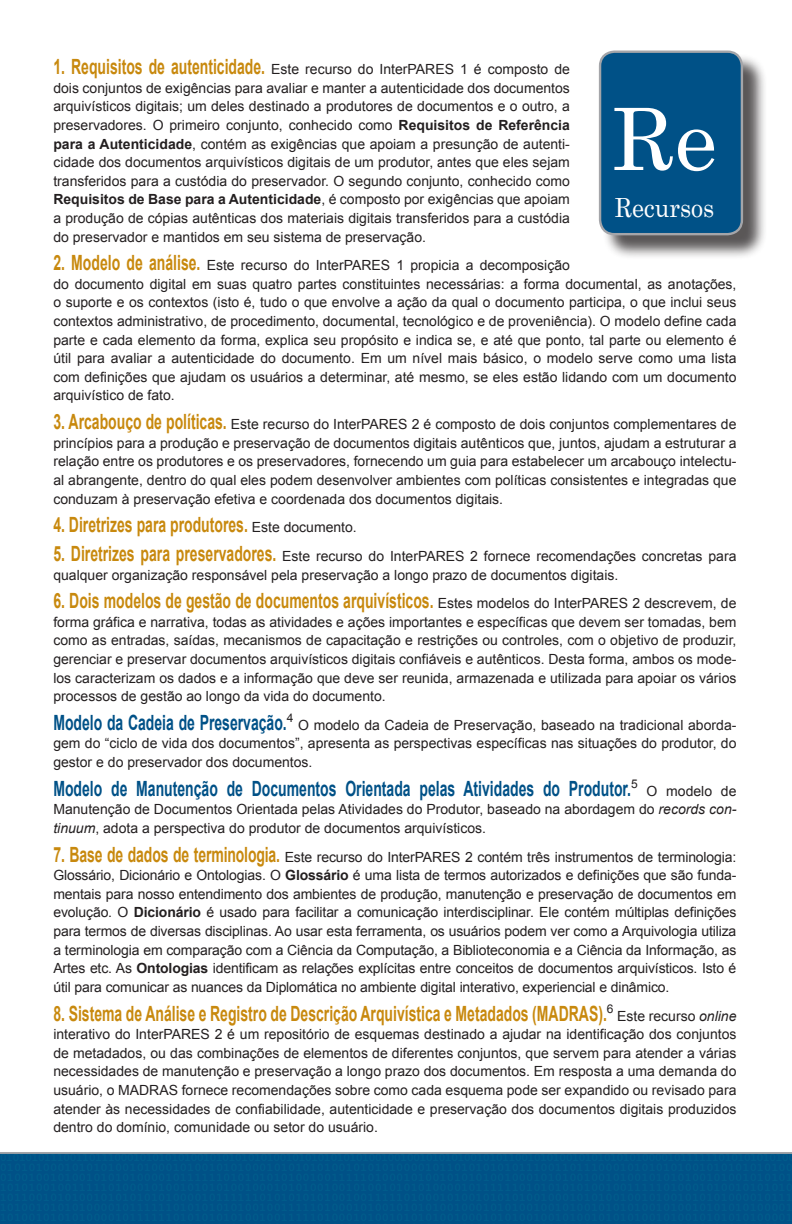
<style>
.page{position:relative;width:792px;height:1224px;background:#fff}
.page>*{position:absolute;margin:0;border:0;box-sizing:border-box;transform-origin:0 0}
.t1{font:86px "Century";color:#fff}
.t2{font:26.4px "Century";color:#fff;scale:.91 1}
.texto_corrido{font:700 21px "Arial";color:#c8890e;scale:.67 1}
.texto_corrido-2{font:700 21px "Arial";color:#005187;scale:.67 1}
.texto_corrido-3{font:14px/18.6px "Arial";color:#231f20;text-align:justify}
.s1{font-weight:700;font-size:21px;color:#c8890e}
.s2{font-weight:700}
.s3{font-weight:400;font-size:14px;color:#231f20}
.s4{font-style:italic}
</style>
<div class="page">
<div style="left:0;top:1152px;width:792px;height:72px;background:#005187"></div>
<div style="left:602px;top:53px;width:166px;height:207px;background:#231f20;opacity:.75"></div>
<div style="left:600px;top:52px;width:142px;height:182px;background:#005187;border-radius:14px"></div>
<div style="left:599px;top:51px;width:144px;height:184px;border:2px solid #a4a5a9;border-radius:14px"></div>
<p class="texto_corrido-3" style="left:53px;top:60px;width:518px"><span class="s1">1. Requisitos de autenticidade.</span> Este recurso do InterPARES 1 é composto de dois conjuntos de exigências para avaliar e manter a autenticidade dos documentos arquivísticos digitais; um deles destinado a produtores de documentos e o outro, a preservadores. O primeiro conjunto, conhecido como <span class="s2">Requisitos de Referência para a Autenticidade</span>, contém as exigências que apoiam a presunção de autenti&shy;cidade dos documentos arquivísticos digitais de um produtor, antes que eles sejam transferidos para a custódia do preservador. O segundo conjunto, conhecido como <span class="s2">Requisitos de Base para a Autenticidade</span>, é composto por exigências que apoiam a produção de cópias autênticas dos materiais digitais transferidos para a custódia do preservador e mantidos em seu sistema de preservação.</p>
<p class="texto_corrido-3" style="left:53px;top:256px;width:685px;text-align:left"><span class="s1">2. Modelo de análise.</span> Este recurso do InterPARES 1 propicia a decomposição<br>do documento digital em suas quatro partes constituintes necessárias: a forma documental, as anotações, o suporte e os contextos (isto é, tudo o que envolve a ação da qual o documento participa, o que inclui seus contextos administrativo, de procedimento, documental, tecnológico e de proveniência). O modelo define cada parte e cada elemento da forma, explica seu propósito e indica se, e até que ponto, tal parte ou elemento é útil para avaliar a autenticidade do documento. Em um nível mais básico, o modelo serve como uma lista com definições que ajudam os usuários a determinar, até mesmo, se eles estão lidando com um documento arquivístico de fato.</p>
<p class="texto_corrido-3" style="left:53px;top:415px;width:685px"><span class="s1">3. Arcabouço de políticas.</span> Este recurso do InterPARES 2 é composto de dois conjuntos complementares de princípios para a produção e preservação de documentos digitais autênticos que, juntos, ajudam a estruturar a relação entre os produtores e os preservadores, fornecendo um guia para estabelecer um arcabouço intelectu&shy;al abrangente, dentro do qual eles podem desenvolver ambientes com políticas consistentes e integradas que conduzam à preservação efetiva e coordenada dos documentos digitais.</p>
<p class="texto_corrido" style="left:53px;top:511px;width:454px">4. Diretrizes para produtores. <span class="s3">Este documento.</span></p>
<p class="texto_corrido-3" style="left:53px;top:547px;width:685px"><span class="s1">5. Diretrizes para preservadores.</span> Este recurso do InterPARES 2 fornece recomendações concretas para qualquer organização responsável pela preservação a longo prazo de documentos digitais.</p>
<p class="texto_corrido" style="left:53px;top:587px;width:1021px">6. Dois modelos de gestão de documentos arquivísticos. <span class="s3">Estes modelos do InterPARES 2 descrevem, de</span></p>
<p class="texto_corrido-3" style="left:53px;top:613px;width:685px">forma gráfica e narrativa, todas as atividades e ações importantes e específicas que devem ser tomadas, bem como as entradas, saídas, mecanismos de capacitação e restrições ou controles, com o objetivo de produzir, gerenciar e preservar documentos arquivísticos digitais confiáveis e autênticos. Desta forma, ambos os mode&shy;los caracterizam os dados e a informação que deve ser reunida, armazenada e utilizada para apoiar os vários processos de gestão ao longo da vida do documento.</p>
<p class="texto_corrido-2" style="left:53px;top:709px;width:360px">Modelo da Cadeia de Preservação.<sup>4</sup></p>
<p class="t1" style="left:612px;top:67px;width:107px">Re</p>
<p class="t2" style="left:615px;top:185px;width:111px">Recursos</p>
<p class="texto_corrido-3" style="left:53px;top:716px;width:685px;text-indent:245px">O modelo da Cadeia de Preservação, baseado na tradicional aborda&shy;gem do “ciclo de vida dos documentos”, apresenta as perspectivas específicas nas situações do produtor, do gestor e do preservador dos documentos.</p>
<p class="texto_corrido-2" style="left:53px;top:775px;width:874px">Modelo de Manutenção de Documentos Orientada pelas Atividades do Produtor.<sup>5</sup></p>
<p class="texto_corrido-3" style="left:53px;top:782px;width:685px;text-indent:593px">O modelo de Manutenção de Documentos Orientada pelas Atividades do Produtor, baseado na abordagem do <span class="s4">records con&shy;tinuum</span>, adota a perspectiva do produtor de documentos arquivísticos.</p>
<p class="texto_corrido-3" style="left:53px;top:848px;width:685px"><span class="s1">7. Base de dados de terminologia.</span> Este recurso do InterPARES 2 contém três instrumentos de terminologia:<br>Glossário, Dicionário e Ontologias. O <span class="s2">Glossário</span> é uma lista de termos autorizados e definições que são funda&shy;mentais para nosso entendimento dos ambientes de produção, manutenção e preservação de documentos em evolução. O <span class="s2">Dicionário</span> é usado para facilitar a comunicação interdisciplinar. Ele contém múltiplas definições para termos de diversas disciplinas. Ao usar esta ferramenta, os usuários podem ver como a Arquivologia utiliza a terminologia em comparação com a Ciência da Computação, a Biblioteconomia e a Ciência da Informação, as Artes etc. As <span class="s2">Ontologias</span> identificam as relações explícitas entre conceitos de documentos arquivísticos. Isto é útil para comunicar as nuances da Diplomática no ambiente digital interativo, experiencial e dinâmico.</p>
<p class="texto_corrido" style="left:53px;top:999px;width:838px">8. Sistema de Análise e Registro de Descrição Arquivística e Metadados (MADRAS).<sup>6</sup></p>
<p class="texto_corrido-3" style="left:53px;top:1006px;width:685px;text-indent:564px">Este recurso <span class="s4">online </span>interativo do InterPARES 2 é um repositório de esquemas destinado a ajudar na identificação dos conjuntos de metadados, ou das combinações de elementos de diferentes conjuntos, que servem para atender a várias necessidades de manutenção e preservação a longo prazo dos documentos. Em resposta a uma demanda do usuário, o MADRAS fornece recomendações sobre como cada esquema pode ser expandido ou revisado para atender às necessidades de confiabilidade, autenticidade e preservação dos documentos digitais produzidos dentro do domínio, comunidade ou setor do usuário.</p>
</div>
